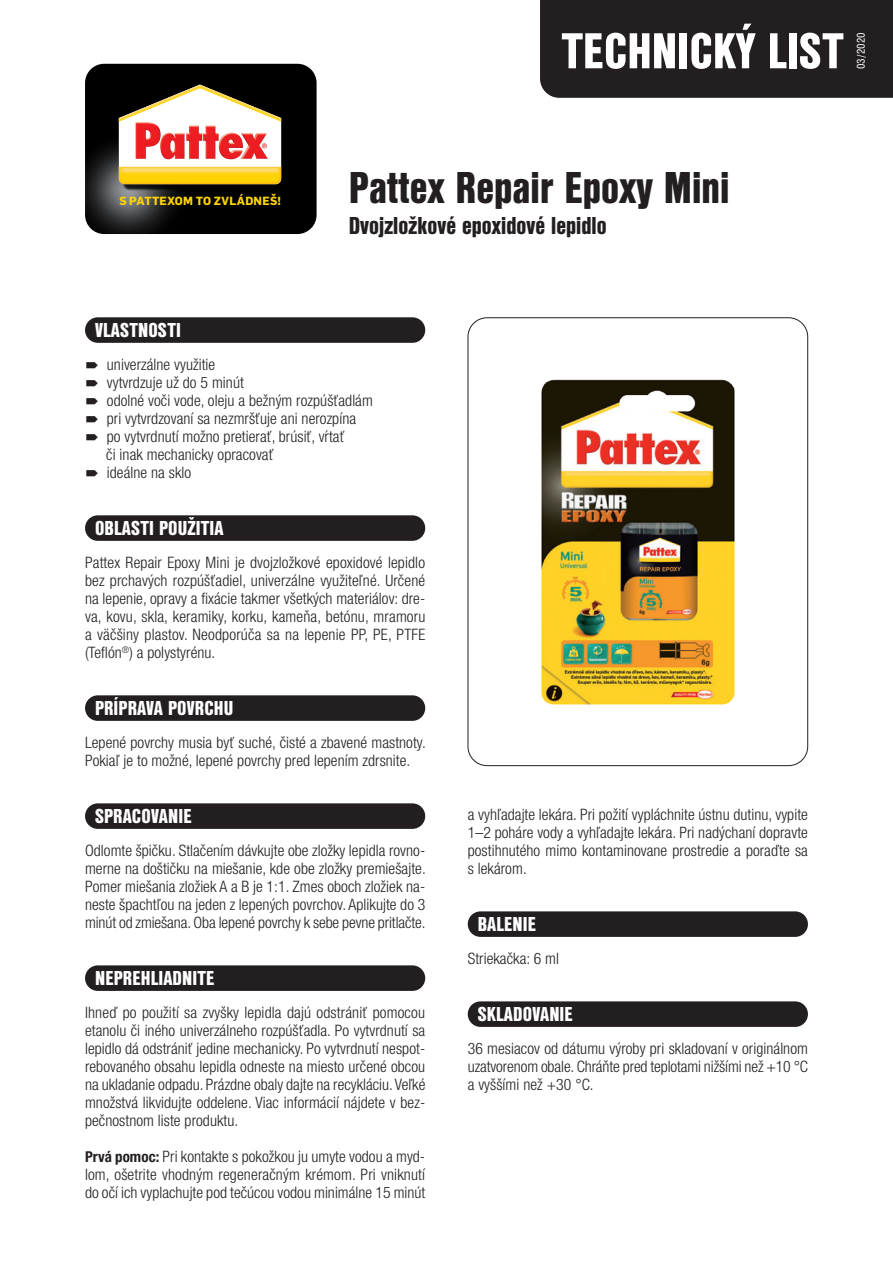
<style>
.page{position:relative;width:893px;height:1263px;background:#fff}
.page>*{position:absolute;margin:0;border:0;box-sizing:border-box;transform-origin:0 0}
.t1{font:52.5px "Nimbus Sans DOT Blac Cond";color:#fff}
.t2{font:46.5px "Nimbus Sans DOT Blac Cond";color:#231f20}
.t3{font:25.5px "Nimbus Sans DOT Blac Cond";color:#231f20}
.t4{font:21px "Nimbus Sans DOT Blac Cond";letter-spacing:.005em;color:#fff}
.t5{font:300 condensed 15.75px/18px "Helvetica Neue LT Pro";letter-spacing:.005em;color:#231f20;text-align:justify}
.t6{font:condensed 11.7px "Nimbus Sans DOT";color:#fff}
.t7{font:700 11.55px "Flama";letter-spacing:.02em;color:#fed304}
.s1{font-weight:700;font-size:15px}
</style>
<div class="page">
<div style="left:85px;top:317px;width:340px;height:26px;background:#231f20;border-radius:13px"></div>
<div style="left:85px;top:515px;width:340px;height:26px;background:#231f20;border-radius:13px"></div>
<div style="left:85px;top:695px;width:340px;height:26px;background:#231f20;border-radius:13px"></div>
<div style="left:85px;top:803px;width:340px;height:26px;background:#231f20;border-radius:13px"></div>
<div style="left:85px;top:965px;width:340px;height:26px;background:#231f20;border-radius:13px"></div>
<div style="left:468px;top:911px;width:340px;height:26px;background:#231f20;border-radius:13px"></div>
<div style="left:468px;top:1001px;width:340px;height:26px;background:#231f20;border-radius:13px"></div>
<img style="left:541px;top:379px;width:194px;height:326px">
<div style="left:85px;top:64px;width:232px;height:170px;background:#000;border-radius:19px"></div>
<img style="left:85px;top:134px;width:92px;height:100px">
<img style="left:121px;top:118px;width:161px;height:74px">
<svg style="left:119px;top:85px;width:162px;height:99px"></svg>
<div style="left:540px;top:0;width:353px;height:98px;background:#231f20"></div>
<p class="t7" style="left:119px;top:192px;width:163px">S PATTEXOM TO ZVLÁDNEŠ!</p>
<h1 class="t1" style="left:562px;top:21px;width:284px">TECHNICKÝ LIST</h1>
<p class="t6" style="left:855px;top:69px;width:38px;rotate:-90deg">03/2020</p>
<h2 class="t2" style="left:349px;top:161px;width:382px">Pattex Repair Epoxy Mini</h2>
<h3 class="t3" style="left:349px;top:211px;width:260px">Dvojzložkové epoxidové lepidlo</h3>
<h3 class="t4" style="left:95px;top:318px;width:87px">VLASTNOSTI</h3>
<p class="t5" style="left:106px;top:355px;width:268px;text-align:left">univerzálne využitie<br>vytvrdzuje už do 5 minút<br>odolné voči vode, oleju a bežným rozpúšťadlám pri vytvrdzovaní sa nezmršťuje ani nerozpína po vytvrdnutí možno pretierať, brúsiť, vŕtať<br>či inak mechanicky opracovať<br>ideálne na sklo</p>
<h3 class="t4" style="left:95px;top:516px;width:130px">OBLASTI POUŽITIA</h3>
<p class="t5" style="left:85px;top:553px;width:342px">Pattex Repair Epoxy Mini je dvojzložkové epoxidové lepidlo bez prchavých rozpúšťadiel, univerzálne využiteľné. Určené na lepenie, opravy a fixácie takmer všetkých materiálov: dre&shy;va, kovu, skla, keramiky, korku, kameňa, betónu, mramoru a väčšiny plastov. Neodporúča sa na lepenie PP, PE, PTFE (Teflón<sup>®</sup>) a polystyrénu.</p>
<h3 class="t4" style="left:95px;top:696px;width:140px">PRÍPRAVA POVRCHU</h3>
<p class="t5" style="left:85px;top:733px;width:342px">Lepené povrchy musia byť suché, čisté a zbavené mastnoty.<br>Pokiaľ je to možné, lepené povrchy pred lepením zdrsnite.</p>
<h3 class="t4" style="left:95px;top:804px;width:98px">SPRACOVANIE</h3>
<p class="t5" style="left:85px;top:841px;width:342px">Odlomte špičku. Stlačením dávkujte obe zložky lepidla rovno&shy;merne na doštičku na miešanie, kde obe zložky premiešajte.<br>Pomer miešania zložiek A a B je 1:1. Zmes oboch zložiek na&shy;neste špachtľou na jeden z lepených povrchov. Aplikujte do 3 minút od zmiešana. Oba lepené povrchy k sebe pevne pritlačte.</p>
<h3 class="t4" style="left:95px;top:966px;width:121px">NEPREHLIADNITE</h3>
<p class="t5" style="left:85px;top:1003px;width:342px">Ihneď po použití sa zvyšky lepidla dajú odstrániť pomocou etanolu či iného univerzálneho rozpúšťadla. Po vytvrdnutí sa lepidlo dá odstrániť jedine mechanicky. Po vytvrdnutí nespot&shy;rebovaného obsahu lepidla odneste na miesto určené obcou na ukladanie odpadu. Prázdne obaly dajte na recykláciu. Veľké množstvá likvidujte oddelene. Viac informácií nájdete v bez&shy;pečnostnom liste produktu.</p>
<p class="t5" style="left:85px;top:1147px;width:342px"><span class="s1">Prvá pomoc:</span> Pri kontakte s pokožkou ju umyte vodou a myd&shy;lom, ošetrite vhodným regeneračným krémom. Pri vniknutí do očí ich vyplachujte pod tečúcou vodou minimálne 15 minút</p>
<p class="t5" style="left:468px;top:805px;width:342px">a vyhľadajte lekára. Pri požití vypláchnite ústnu dutinu, vypite 1–2 poháre vody a vyhľadajte lekára. Pri nadýchaní dopravte postihnutého mimo kontaminovane prostredie a poraďte sa s lekárom.</p>
<h3 class="t4" style="left:478px;top:912px;width:60px">BALENIE</h3>
<p class="t5" style="left:468px;top:949px;width:93px">Striekačka: 6 ml</p>
<h3 class="t4" style="left:478px;top:1002px;width:97px">SKLADOVANIE</h3>
<p class="t5" style="left:468px;top:1039px;width:342px">36 mesiacov od dátumu výroby pri skladovaní v originálnom uzatvorenom obale. Chráňte pred teplotami nižšími než +10 °C a vyššími než +30 °C.</p>
</div>
